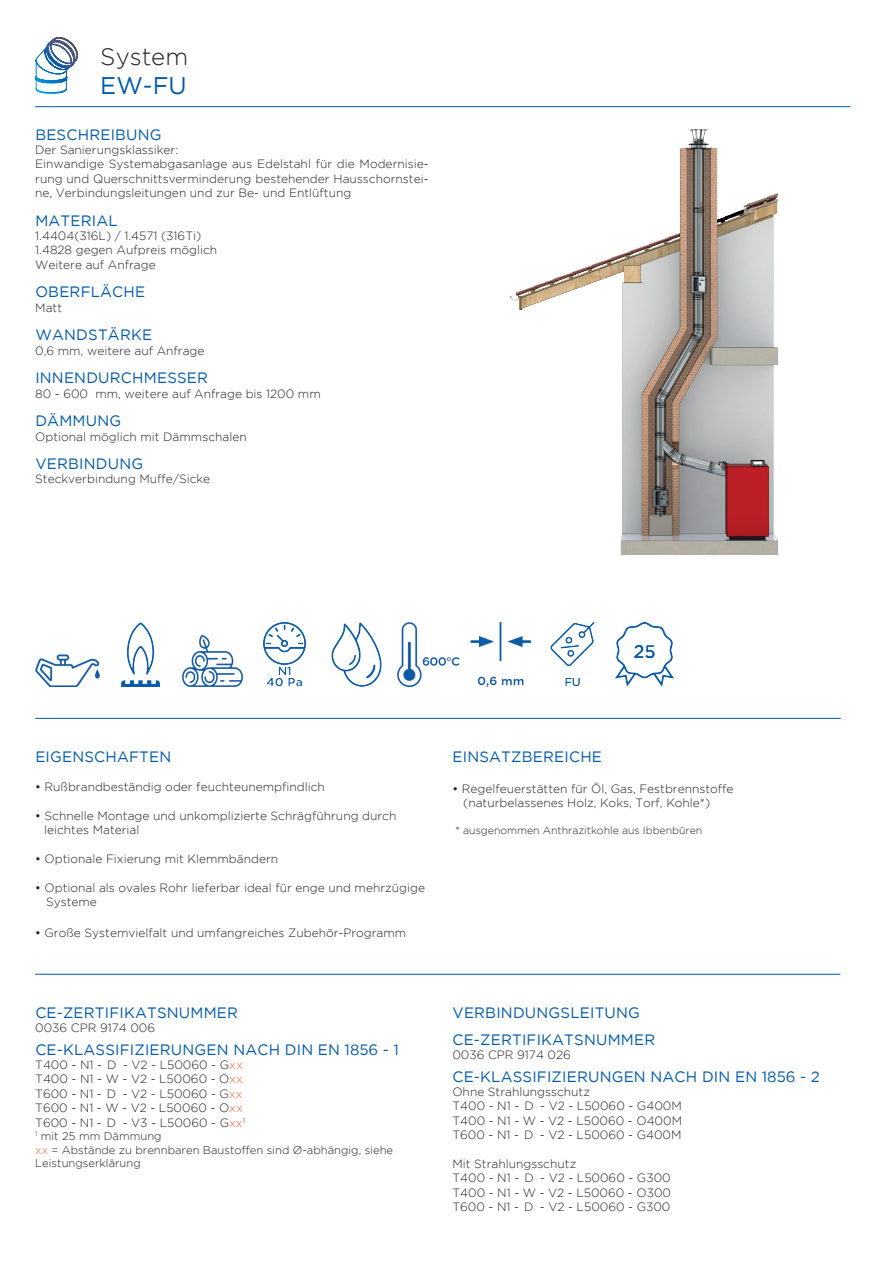
<style>
.page{position:relative;width:893px;height:1263px;background:#fff}
.page>*{position:absolute;margin:0;border:0;box-sizing:border-box;transform-origin:0 0}
.t1{font:300 24px "Gotham";color:#231f20}
.t2{font:24px "Gotham";color:#015aaa}
.t3{font:15px/27px "Gotham";letter-spacing:.015em;color:#015aaa}
.t4{font:300 12px/14.4px "Gotham";color:#231f20}
.t5{font:300 11.25px/13.5px "Gotham";color:#231f20}
.t6{font:300 10.5px "Gotham";color:#231f20}
.s1{font-weight:400}
.s2{color:#f26640}
</style>
<div class="page">
<svg style="left:35px;top:37px;width:43px;height:57px"></svg>
<hr style="left:35px;top:106px;width:815px;height:1px;background:#015aaa">
<img style="left:509px;top:129px;width:269px;height:426px">
<img style="left:331px;top:623px;width:51px;height:64px">
<img style="left:470px;top:623px;width:62px;height:64px">
<img style="left:35px;top:654px;width:64px;height:33px">
<img style="left:615px;top:623px;width:59px;height:64px">
<img style="left:550px;top:623px;width:45px;height:64px">
<img style="left:397px;top:623px;width:63px;height:64px">
<img style="left:182px;top:634px;width:62px;height:53px">
<img style="left:121px;top:623px;width:39px;height:64px">
<img style="left:263px;top:623px;width:43px;height:64px">
<hr style="left:35px;top:718px;width:806px;height:1px;background:#015aaa">
<hr style="left:35px;top:974px;width:805px;height:1px;background:#015aaa">
<h1 class="t1" style="left:100px;top:41px;width:89px">System</h1>
<h1 class="t2" style="left:100px;top:70px;width:88px">EW-FU</h1>
<p class="t3" style="left:35px;top:120px;width:128px">BESCHREIBUNG</p>
<p class="t4" style="left:35px;top:142px;width:395px">Der Sanierungsklassiker:<br>Einwandige Systemabgasanlage aus Edelstahl für die Modernisie&shy;rung und Querschnittsverminderung bestehender Hausschornstei&shy;ne, Verbindungsleitungen und zur Be- und Entlüftung</p>
<p class="t3" style="left:35px;top:207px;width:84px">MATERIAL</p>
<p class="t4" style="left:35px;top:228px;width:184px">1.4404(316L) / 1.4571 (316Ti)<br>1.4828 gegen Aufpreis möglich<br>Weitere auf Anfrage</p>
<p class="t3" style="left:35px;top:278px;width:111px">OBERFLÄCHE</p>
<p class="t4" style="left:35px;top:300px;width:28px">Matt</p>
<p class="t3" style="left:35px;top:321px;width:118px">WANDSTÄRKE</p>
<p class="t4" style="left:35px;top:343px;width:171px">0,6 mm, weitere auf Anfrage</p>
<p class="t3" style="left:35px;top:364px;width:174px">INNENDURCHMESSER</p>
<p class="t4" style="left:35px;top:386px;width:287px">80 - 600 mm, weitere auf Anfrage bis 1200 mm</p>
<p class="t3" style="left:35px;top:407px;width:87px">DÄMMUNG</p>
<p class="t4" style="left:35px;top:429px;width:213px">Optional möglich mit Dämmschalen</p>
<p class="t3" style="left:35px;top:450px;width:109px">VERBINDUNG</p>
<p class="t4" style="left:35px;top:472px;width:176px">Steckverbindung Muffe/Sicke</p>
<p class="t3" style="left:35px;top:743px;width:137px">EIGENSCHAFTEN</p>
<p class="t4" style="left:35px;top:779px;width:291px"><span class="s1">•</span> Rußbrandbeständig oder feuchteunempfindlich</p>
<p class="t4" style="left:44px;top:808px;width:354px;text-indent:-9px"><span class="s1">•</span> Schnelle Montage und unkomplizierte Schrägführung durch leichtes Material</p>
<p class="t4" style="left:35px;top:851px;width:244px"><span class="s1">•</span> Optionale Fixierung mit Klemmbändern</p>
<p class="t4" style="left:46px;top:880px;width:380px;text-indent:-11px"><span class="s1">•</span> Optional als ovales Rohr lieferbar ideal für enge und mehrzügige<br>Systeme</p>
<p class="t4" style="left:35px;top:925px;width:373px"><span class="s1">•</span> Große Systemvielfalt und umfangreiches Zubehör-Programm</p>
<p class="t3" style="left:35px;top:998px;width:204px">CE-ZERTIFIKATSNUMMER</p>
<p class="t4" style="left:35px;top:1020px;width:121px">0036 CPR 9174 006</p>
<p class="t3" style="left:35px;top:1035px;width:365px">CE-KLASSIFIZIERUNGEN NACH DIN EN 1856 - 1</p>
<p class="t4" style="left:35px;top:1057px;width:211px">T400 - N1 - D - V2 - L50060 - G<span class="s2">xx<br></span>T400 - N1 - W - V2 - L50060 - O<span class="s2">xx<br></span>T600 - N1 - D - V2 - L50060 - G<span class="s2">xx<br></span>T600 - N1 - W - V2 - L50060 - O<span class="s2">xx<br></span>T600 - N1 - D - V3 - L50060 - G<span class="s2">xx</span><sup>1</sup></p>
<p class="t5" style="left:35px;top:1129px;width:359px"><sup>1</sup> mit 25 mm Dämmung<br><span class="s2">xx</span> = Abstände zu brennbaren Baustoffen sind Ø-abhängig, siehe<br>Leistungserklärung</p>
<p class="t3" style="left:453px;top:743px;width:151px">EINSATZBEREICHE</p>
<p class="t4" style="left:463px;top:781px;width:272px;text-indent:-11px"><span class="s1">•</span> Regelfeuerstätten für Öl, Gas, Festbrennstoffe (naturbelassenes Holz, Koks, Torf, Kohle*)</p>
<p class="t6" style="left:456px;top:824px;width:248px">* ausgenommen Anthrazitkohle aus Ibbenbüren</p>
<p class="t3" style="left:453px;top:998px;width:204px">VERBINDUNGSLEITUNG<br>CE-ZERTIFIKATSNUMMER</p>
<p class="t4" style="left:452px;top:1047px;width:120px">0036 CPR 9174 026</p>
<p class="t3" style="left:453px;top:1062px;width:369px">CE-KLASSIFIZIERUNGEN NACH DIN EN 1856 - 2</p>
<p class="t4" style="left:452px;top:1084px;width:231px">Ohne Strahlungsschutz<br>T400 - N1 - D - V2 - L50060 - G400M<br>T400 - N1 - W - V2 - L50060 - O400M<br>T600 - N1 - D - V2 - L50060 - G400M</p>
<p class="t4" style="left:452px;top:1156px;width:220px">Mit Strahlungsschutz<br>T400 - N1 - D - V2 - L50060 - G300<br>T400 - N1 - W - V2 - L50060 - O300<br>T600 - N1 - D - V2 - L50060 - G300</p>
</div>
